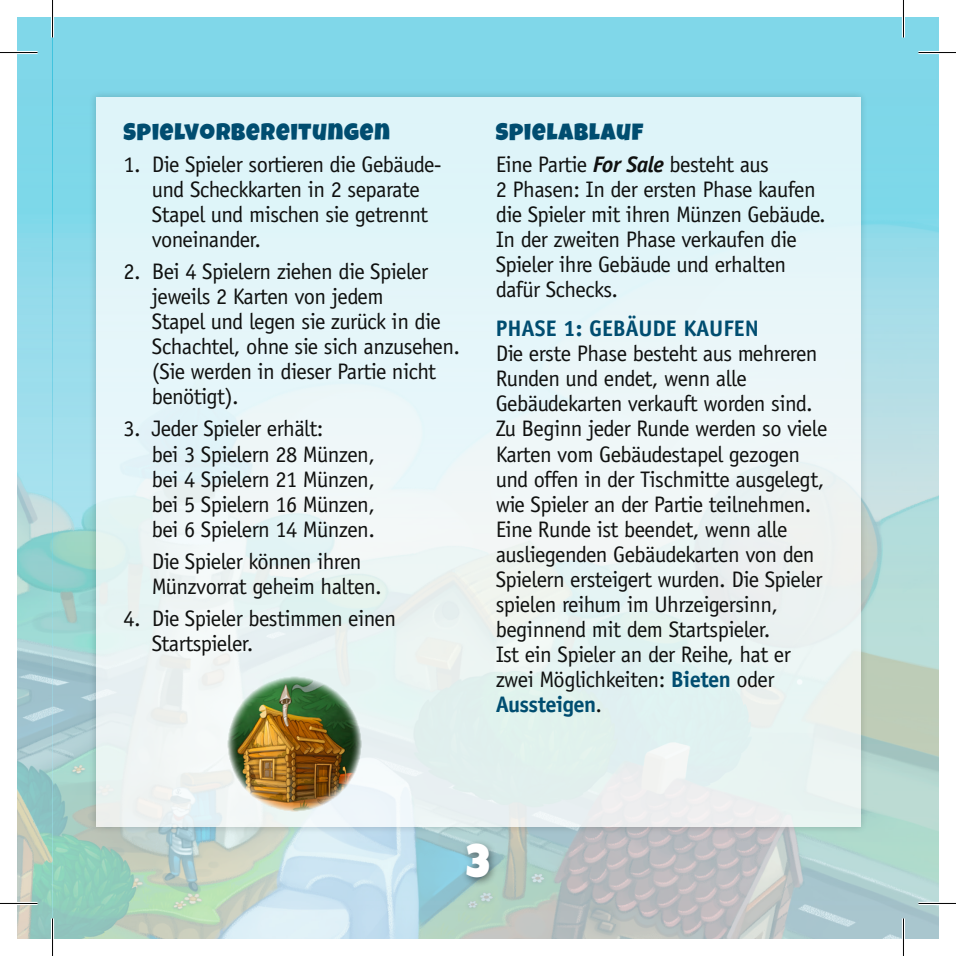
<style>
.page{position:relative;width:956px;height:956px;background:#fff}
.page>*{position:absolute;margin:0;border:0;box-sizing:border-box;transform-origin:0 0}
.t1{font:45px "Luckiest Guy";color:#fff}
.t2{font:23.5px "Luckiest Guy";letter-spacing:.04em;color:#004d70}
.t3{font:22.5px/25px "Officina Sans Std";letter-spacing:-.025em;color:#101110}
.t4{font:700 22.5px "Officina Sans Std";color:#004d70}
.s1{font-weight:700;font-style:italic}
.s2{font-weight:700;color:#004d70}
</style>
<div class="page">
<img style="left:17px;top:17px;width:921px;height:921px">
<div style="left:460px;top:838px;width:38px;height:49px;background:#101110;opacity:.5"></div>
<div style="left:88px;top:89px;width:779px;height:745px;background:#101110;opacity:.25"></div>
<div style="left:96px;top:97px;width:764px;height:729px;background:#e6f5f8"></div>
<img style="left:224px;top:674px;width:140px;height:140px;border-radius:70px">
<hr style="left:0;top:51px;width:38px;height:3px;background:#fff">
<hr style="left:918px;top:51px;width:37px;height:3px;background:#fff">
<hr style="left:0;top:901px;width:38px;height:3px;background:#fff">
<hr style="left:918px;top:901px;width:37px;height:3px;background:#fff">
<hr style="left:51px;top:0;width:3px;height:37px;background:#fff">
<hr style="left:51px;top:918px;width:3px;height:37px;background:#fff">
<hr style="left:901px;top:0;width:3px;height:37px;background:#fff">
<hr style="left:901px;top:918px;width:3px;height:37px;background:#fff">
<hr style="left:0;top:52px;width:38px;height:1px;background:#000">
<hr style="left:918px;top:52px;width:37px;height:1px;background:#000">
<hr style="left:0;top:902px;width:38px;height:1px;background:#000">
<hr style="left:918px;top:902px;width:37px;height:1px;background:#000">
<hr style="left:52px;top:0;width:1px;height:37px;background:#000">
<hr style="left:52px;top:918px;width:1px;height:37px;background:#000">
<hr style="left:902px;top:0;width:1px;height:37px;background:#000">
<hr style="left:902px;top:918px;width:1px;height:37px;background:#000">
<p class="t2" style="left:123px;top:116px;width:268px">SPIELVORBEREITUNGEN</p>
<p class="t3" style="left:152px;top:152px;width:291px;text-indent:-28px">1. Die Spieler sortieren die Gebäude&shy;und Scheckkarten in 2 separate<br>Stapel und mischen sie getrennt voneinander.</p>
<p class="t3" style="left:152px;top:259px;width:310px;text-indent:-28px">2. Bei 4 Spielern ziehen die Spieler jeweils 2 Karten von jedem<br>Stapel und legen sie zurück in die<br>Schachtel, ohne sie sich anzusehen. (Sie werden in dieser Partie nicht benötigt).</p>
<p class="t3" style="left:152px;top:416px;width:225px;text-indent:-28px">3. Jeder Spieler erhält:<br>bei 3 Spielern 28 Münzen, bei 4 Spielern 21 Münzen, bei 5 Spielern 16 Münzen, bei 6 Spielern 14 Münzen.</p>
<p class="t3" style="left:152px;top:548px;width:231px">Die Spieler können ihren<br>Münzvorrat geheim halten.</p>
<p class="t3" style="left:152px;top:605px;width:246px;text-indent:-28px">4. Die Spieler bestimmen einen<br>Startspieler.</p>
<p class="t2" style="left:495px;top:116px;width:149px">SPIELABLAUF</p>
<p class="t3" style="left:495px;top:152px;width:331px">Eine Partie <span class="s1">For Sale</span> besteht aus<br>2 Phasen: In der ersten Phase kaufen die Spieler mit ihren Münzen Gebäude.<br>In der zweiten Phase verkaufen die<br>Spieler ihre Gebäude und erhalten dafür Schecks.</p>
<p class="t4" style="left:495px;top:315px;width:264px">PHASE 1: GEBÄUDE KAUFEN</p>
<p class="t3" style="left:495px;top:341px;width:333px">Die erste Phase besteht aus mehreren Runden und endet, wenn alle Gebäudekarten verkauft worden sind.<br>Zu Beginn jeder Runde werden so viele Karten vom Gebäudestapel gezogen und offen in der Tischmitte ausgelegt, wie Spieler an der Partie teilnehmen.<br>Eine Runde ist beendet, wenn alle ausliegenden Gebäudekarten von den Spielern ersteigert wurden. Die Spieler spielen reihum im Uhrzeigersinn, beginnend mit dem Startspieler.<br>Ist ein Spieler an der Reihe, hat er zwei Möglichkeiten: <span class="s2">BIETEN</span> oder <span class="s2">AUSSTEIGEN</span>.</p>
<h1 class="t1" style="left:466px;top:831px;width:25px">3</h1>
</div>
